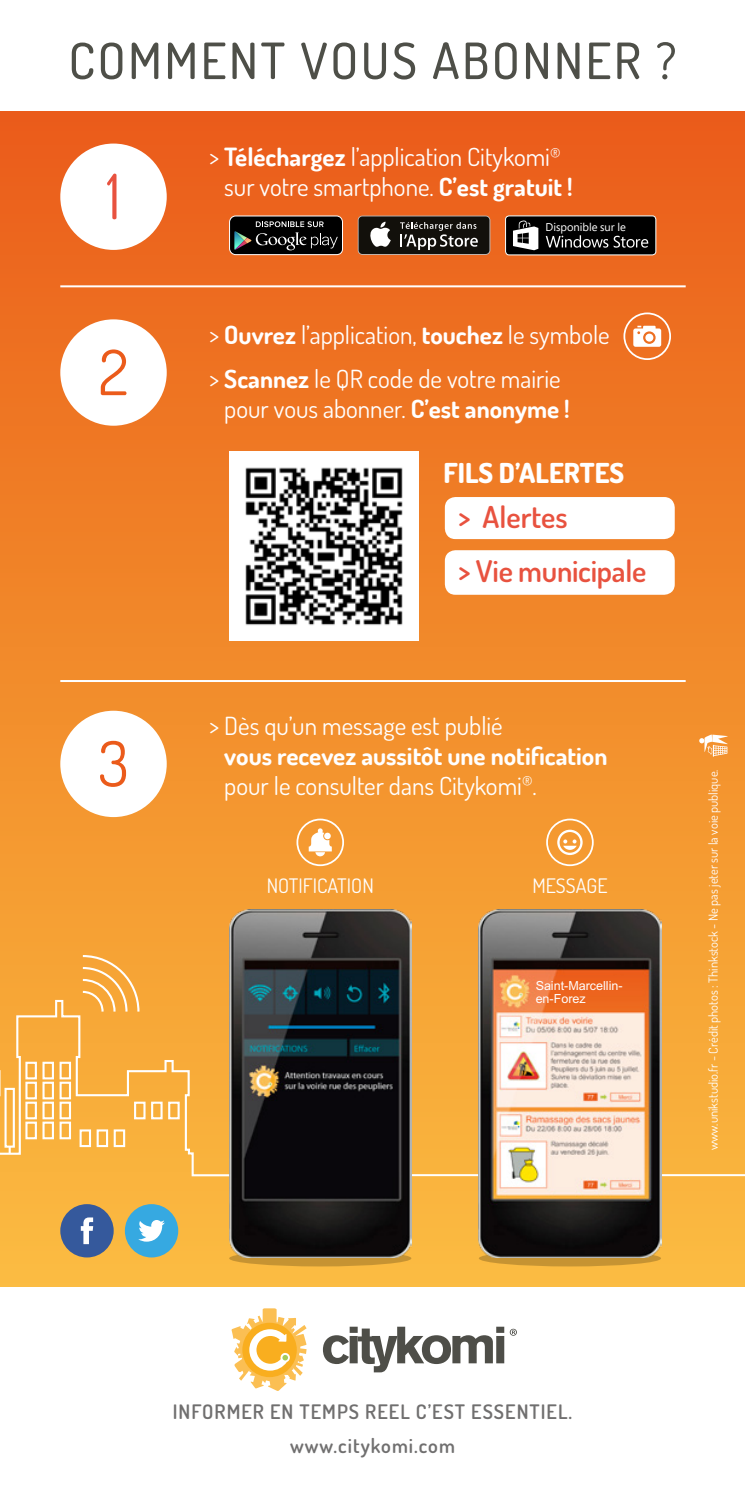
<style>
.page{position:relative;width:745px;height:1489px;background:#fff}
.page>*{position:absolute;margin:0;border:0;box-sizing:border-box;transform-origin:0 0}
.t1{font:62.5px "Terminal Dosis";color:#eb5b1b}
.t2{font:62.5px "Terminal Dosis";color:#e8523f}
.t3{font:500 50px "Terminal Dosis";letter-spacing:.05em;color:#4e4f48}
.t4{font:600 30px/53.2px "Terminal Dosis";letter-spacing:-.01em;color:#e8523f}
.t5{font:800 27.5px "Terminal Dosis";color:#fff}
.t6{font:25px/30px "Terminal Dosis";color:#fff;text-align:center}
.t7{font:700 25px/30px "Terminal Dosis";color:#fff}
.t8{font:600 20px/34px "Terminal Dosis";letter-spacing:.05em;color:#706f6f;text-align:center}
.t9{font:20px "Terminal Dosis";color:#fff}
.t10{font:12.5px "Terminal Dosis";color:#fff}
.t11{font:12.5px/12.5px "M Arial";color:#fff}
.t12{font:11.25px "Segoe Pro";color:#fff}
.s1{font-weight:700}
.s2{font-weight:400}
</style>
<div class="page">
<div style="left:0;top:112px;width:744px;height:1174px;background:linear-gradient(to bottom,#ea5d1a,#fabe42)"></div>
<div style="left:0;top:998px;width:229px;height:179px;background:#f8ad3a"></div>
<div style="left:134px;top:1101px;width:11px;height:18px;border:2px solid #fff"></div>
<div style="left:151px;top:1101px;width:11px;height:18px;border:2px solid #fff"></div>
<div style="left:168px;top:1101px;width:11px;height:18px;border:2px solid #fff"></div>
<div style="left:25px;top:1101px;width:12px;height:18px;border:2px solid #fff"></div>
<div style="left:42px;top:1101px;width:12px;height:18px;border:2px solid #fff"></div>
<div style="left:59px;top:1101px;width:12px;height:18px;border:2px solid #fff"></div>
<div style="left:25px;top:1121px;width:12px;height:18px;border:2px solid #fff"></div>
<div style="left:42px;top:1121px;width:12px;height:18px;border:2px solid #fff"></div>
<div style="left:59px;top:1121px;width:12px;height:18px;border:2px solid #fff"></div>
<div style="left:79px;top:1129px;width:12px;height:17px;border:2px solid #fff"></div>
<div style="left:97px;top:1129px;width:11px;height:17px;border:2px solid #fff"></div>
<div style="left:114px;top:1129px;width:11px;height:17px;border:2px solid #fff"></div>
<div style="left:25px;top:1061px;width:12px;height:18px;border:2px solid #fff"></div>
<div style="left:42px;top:1061px;width:12px;height:18px;border:2px solid #fff"></div>
<div style="left:59px;top:1061px;width:12px;height:18px;border:2px solid #fff"></div>
<div style="left:25px;top:1081px;width:12px;height:18px;border:2px solid #fff"></div>
<div style="left:42px;top:1081px;width:12px;height:18px;border:2px solid #fff"></div>
<div style="left:59px;top:1081px;width:12px;height:18px;border:2px solid #fff"></div>
<div style="left:5px;top:1087px;width:10px;height:60px;border:2px solid #fff"></div>
<svg style="left:9px;top:1146px;width:2px;height:7px"></svg>
<svg style="left:81px;top:953px;width:59px;height:60px;background:#f7b152"></svg>
<hr style="left:246px;top:1174px;width:498px;height:2px;background:#fff">
<div style="left:444px;top:497px;width:230px;height:42px;background:#fff;border-radius:11px"></div>
<div style="left:444px;top:550px;width:230px;height:44px;background:#fff;border-radius:11px"></div>
<div style="left:60px;top:143px;width:107px;height:107px;background:#fff;border-radius:50%"></div>
<div style="left:60px;top:710px;width:107px;height:107px;background:#fff;border-radius:50%"></div>
<hr style="left:60px;top:285px;width:625px;height:2px;background:#fff">
<hr style="left:60px;top:680px;width:625px;height:2px;background:#fff">
<div style="left:229px;top:1250px;width:182px;height:16px;background:linear-gradient(to right,#c69332,#c69332);border-radius:50%"></div>
<div style="left:478px;top:1250px;width:182px;height:16px;background:linear-gradient(to right,#c69332,#c69332);border-radius:50%"></div>
<img style="left:229px;top:909px;width:182px;height:348px">
<svg style="left:231px;top:1308px;width:75px;height:82px"></svg>
<svg style="left:323px;top:1326px;width:193px;height:46px"></svg>
<div style="left:229px;top:216px;width:113px;height:39px;background:#000;border-radius:6px"></div>
<div style="left:229px;top:215px;width:113px;height:40px;border:1px solid #fff;border-radius:6px"></div>
<svg style="left:234px;top:221px;width:103px;height:29px"></svg>
<svg style="left:357px;top:215px;width:133px;height:40px"></svg>
<div style="left:358px;top:216px;width:131px;height:38px;background:#12100b;border-radius:4px"></div>
<svg style="left:370px;top:222px;width:20px;height:25px"></svg>
<svg style="left:400px;top:222px;width:77px;height:28px"></svg>
<div style="left:546px;top:818px;width:47px;height:48px;border:2px solid #fff;border-radius:50%"></div>
<svg style="left:557px;top:829px;width:25px;height:26px"></svg>
<div style="left:296px;top:818px;width:48px;height:48px;border:2px solid #fff;border-radius:50%"></div>
<svg style="left:308px;top:828px;width:23px;height:28px"></svg>
<div style="left:125px;top:1203px;width:53px;height:54px;background:#36a9e1;border-radius:50%"></div>
<svg style="left:138px;top:1220px;width:27px;height:21px"></svg>
<div style="left:60px;top:1203px;width:54px;height:54px;background:#35599c;border-radius:50%"></div>
<svg style="left:81px;top:1217px;width:12px;height:26px"></svg>
<svg style="left:698px;top:734px;width:29px;height:22px"></svg>
<img style="left:478px;top:909px;width:182px;height:348px">
<svg style="left:505px;top:216px;width:150px;height:39px;background:#252525"></svg>
<div style="left:505px;top:215px;width:150px;height:40px;border:1px solid #fff;border-radius:4px"></div>
<div style="left:60px;top:319px;width:107px;height:106px;background:#fff;border-radius:50%"></div>
<svg style="left:633px;top:326px;width:27px;height:21px"></svg>
<div style="left:623px;top:312px;width:47px;height:48px;border:2px solid #fff;border-radius:50%"></div>
<img style="left:229px;top:451px;width:189px;height:189px">
<h2 class="t3" style="left:68px;top:28px;width:609px">COMMENT VOUS ABONNER ?</h2>
<h1 class="t2" style="left:106px;top:155px;width:16px">1</h1>
<h1 class="t1" style="left:99px;top:331px;width:31px">2</h1>
<p class="t6" style="left:209px;top:141px;width:365px">&gt; <span class="s1">Téléchargez</span> l’application Citykomi<sup>® </sup>sur votre smartphone. <span class="s1">C’est gratuit !</span></p>
<p class="t12" style="left:553px;top:219px;width:69px">ownload from</p>
<p class="t12" style="left:545px;top:219px;width:82px">Disponible sur le</p>
<p class="t6" style="left:209px;top:312px;width:401px;line-height:44.2px;text-align:left">&gt; <span class="s1">Ouvrez</span> l’application, <span class="s1">touchez</span> le symbole &gt; <span class="s1">Scannez</span> le QR code de votre mairie</p>
<p class="t6" style="left:224px;top:393px;width:347px">pour vous abonner. <span class="s1">C’est anonyme !</span></p>
<p class="t5" style="left:443px;top:455px;width:182px">FILS D’ALERTES</p>
<p class="t4" style="left:458px;top:490px;width:189px">&gt; Alertes<br>&gt; Vie municipale</p>
<h1 class="t1" style="left:98px;top:722px;width:32px">3</h1>
<p class="t6" style="left:209px;top:709px;width:295px">&gt; Dès qu’un message est publié</p>
<p class="t7" style="left:224px;top:740px;width:384px">vous recevez aussitôt une notification <span class="s2">pour le consulter dans Citykomi</span><sup>®</sup><span class="s2">.</span></p>
<p class="t9" style="left:266px;top:872px;width:108px">NOTIFICATION</p>
<p class="t9" style="left:532px;top:872px;width:77px">MESSAGE</p>
<p class="t11" style="left:535px;top:979px;width:88px">Saint-Marcellin&shy;en-Forez</p>
<p class="t10" style="left:704px;top:1150px;width:382px;rotate:-90deg">www.unikstudio.fr - Crédit photos : Thinkstock - Ne pas jeter sur la voie publique.</p>
<p class="t8" style="left:172px;top:1393px;width:401px">INFORMER EN TEMPS REEL C’EST ESSENTIEL. www.citykomi.com</p>
</div>
